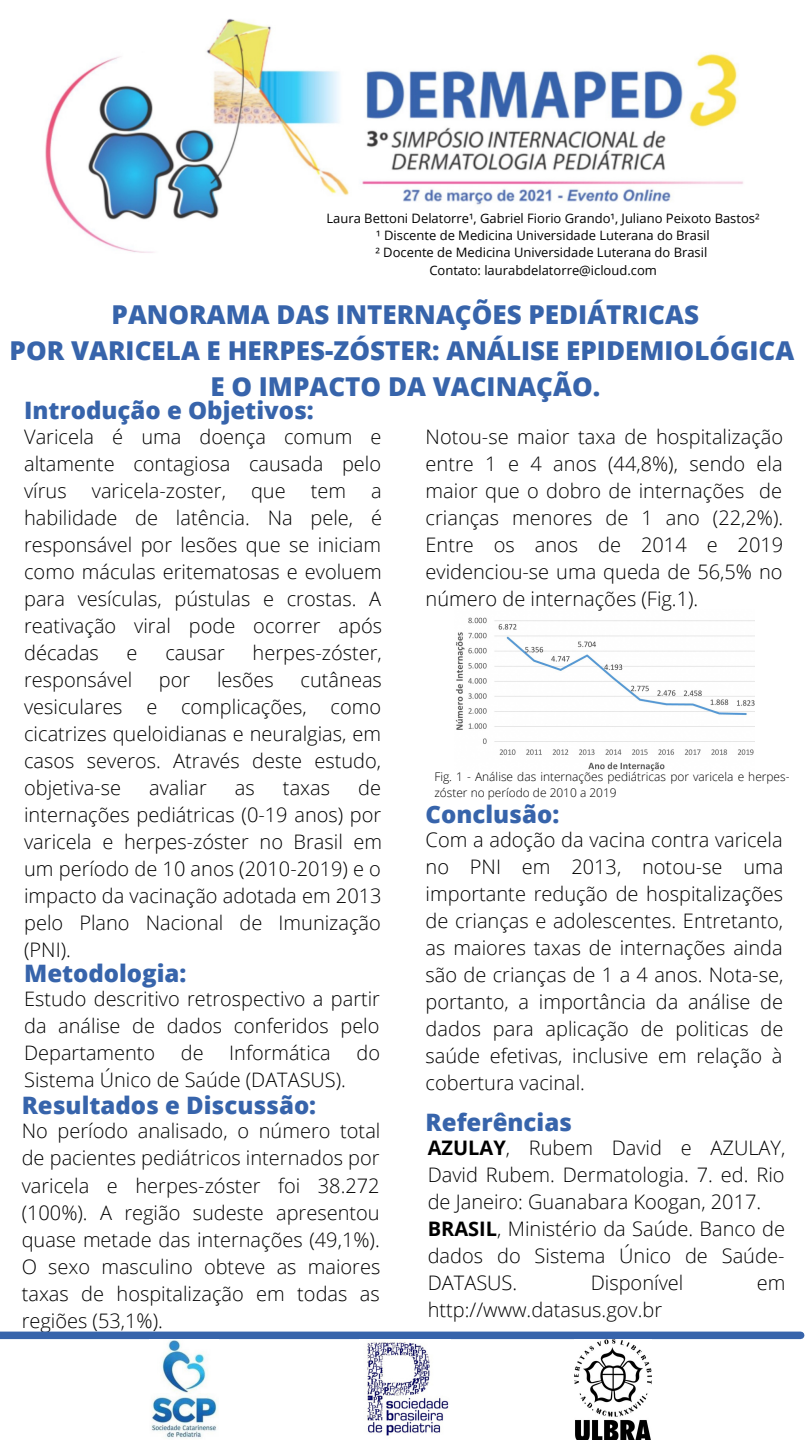
<style>
.page{position:relative;width:810px;height:1440px;background:#fff}
.page>*{position:absolute;margin:0;border:0;box-sizing:border-box;transform-origin:0 0}
.t1{font:800 26px "Open Sans";color:#3764ab}
.t2{font:800 24px "Open Sans";color:#3764ab}
.t3{font:300 20px/27px "Open Sans";color:#000;text-align:justify}
.t4{font:13px "Open Sans";color:#000}
.t5{font:300 12px/16px "Open Sans";color:#000}
.s1{font-weight:700}
</style>
<div class="page">
<img style="left:45px;top:19px;width:698px;height:234px">
<div style="left:0;top:1332px;width:801px;height:7px;background:#3764ab"></div>
<img style="left:367px;top:1342px;width:82px;height:94px">
<img style="left:151px;top:1339px;width:67px;height:99px">
<img style="left:574px;top:1339px;width:77px;height:101px">
<img style="left:455px;top:617px;width:299px;height:153px">
<p class="t4" style="left:327px;top:209px;width:435px">Laura Bettoni Delatorre¹, Gabriel Fiorio Grando¹, Juliano Peixoto Bastos²</p>
<p class="t4" style="left:376px;top:226px;width:335px">¹ Discente de Medicina Universidade Luterana do Brasil</p>
<p class="t4" style="left:375px;top:243px;width:333px">² Docente de Medicina Universidade Luterana do Brasil</p>
<p class="t4" style="left:429px;top:261px;width:229px">Contato: laurabdelatorre@icloud.com</p>
<p class="t1" style="left:112px;top:296px;width:589px">PANORAMA DAS INTERNAÇÕES PEDIÁTRICAS</p>
<p class="t1" style="left:10px;top:332px;width:786px">POR VARICELA E HERPES-ZÓSTER: ANÁLISE EPIDEMIOLÓGICA</p>
<p class="t1" style="left:210px;top:368px;width:391px">E O IMPACTO DA VACINAÇÃO.</p>
<p class="t2" style="left:24px;top:394px;width:291px">Introdução e Objetivos:</p>
<p class="t3" style="left:24px;top:423px;width:359px">Varicela é uma doença comum e altamente contagiosa causada pelo vírus</p>
<p class="t3" style="left:92px;top:477px;width:136px">varicela-zoster,</p>
<p class="t3" style="left:251px;top:477px;width:36px">que</p>
<p class="t3" style="left:311px;top:477px;width:37px">tem</p>
<p class="t3" style="left:24px;top:477px;width:359px;text-indent:347px">a habilidade de latência. Na pele, é responsável por lesões que se iniciam como máculas eritematosas e evoluem para vesículas, pústulas e crostas. A reativação viral pode ocorrer após décadas</p>
<p class="t3" style="left:127px;top:639px;width:12px">e</p>
<p class="t3" style="left:165px;top:639px;width:61px">causar</p>
<p class="t3" style="left:253px;top:639px;width:131px">herpes-zóster,</p>
<p class="t3" style="left:24px;top:666px;width:110px">responsável</p>
<p class="t3" style="left:159px;top:666px;width:33px">por</p>
<p class="t3" style="left:217px;top:666px;width:58px">lesões</p>
<p class="t3" style="left:24px;top:666px;width:359px;text-indent:276px">cutâneas vesiculares e complicações, como cicatrizes queloidianas e neuralgias, em casos severos. Através deste estudo, objetiva-se</p>
<p class="t3" style="left:24px;top:774px;width:360px;text-indent:334px">de internações pediátricas (0-19 anos) por varicela e herpes-zóster no Brasil em um período de 10 anos (2010-2019) e o impacto da vacinação adotada em 2013 pelo Plano Nacional de Imunização (PNI).</p>
<p class="t2" style="left:24px;top:957px;width:164px">Metodologia:</p>
<p class="t3" style="left:24px;top:985px;width:357px">Estudo descritivo retrospectivo a partir da análise de dados conferidos pelo Departamento</p>
<p class="t3" style="left:149px;top:774px;width:59px">avaliar</p>
<p class="t3" style="left:235px;top:774px;width:21px">as</p>
<p class="t3" style="left:283px;top:774px;width:49px">taxas</p>
<p class="t3" style="left:181px;top:1039px;width:24px">de</p>
<p class="t3" style="left:229px;top:1039px;width:103px">Informática</p>
<p class="t3" style="left:356px;top:1039px;width:25px">do</p>
<p class="t3" style="left:24px;top:1066px;width:323px">Sistema Único de Saúde (DATASUS).</p>
<p class="t2" style="left:22px;top:1089px;width:296px">Resultados e Discussão:</p>
<p class="t3" style="left:22px;top:1117px;width:360px">No período analisado, o número total de pacientes pediátricos internados por varicela e herpes-zóster foi 38.272 (100%). A região sudeste apresentou quase metade das internações (49,1%).<br>O sexo masculino obteve as maiores taxas de hospitalização em todas as regiões (53,1%).</p>
<p class="t3" style="left:426px;top:422px;width:359px">Notou-se maior taxa de hospitalização entre 1 e 4 anos (44,8%), sendo ela maior que o dobro de internações de crianças menores de 1 ano (22,2%).<br>Entre os anos de 2014 e 2019 evidenciou-se uma queda de 56,5% no número de internações (Fig.1).</p>
<p class="t5" style="left:434px;top:768px;width:357px">Fig. 1 - Análise das internações pediátricas por varicela e herpes&shy;zóster no período de 2010 a 2019</p>
<p class="t2" style="left:426px;top:797px;width:135px">Conclusão:</p>
<p class="t3" style="left:426px;top:826px;width:359px">Com a adoção da vacina contra varicela no PNI em 2013, notou-se uma importante redução de hospitalizações de crianças e adolescentes. Entretanto, as maiores taxas de internações ainda são de crianças de 1 a 4 anos. Nota-se, portanto, a importância da análise de dados para aplicação de politicas de saúde efetivas, inclusive em relação à cobertura vacinal.</p>
<p class="t2" style="left:426px;top:1105px;width:148px">Referências</p>
<p class="t3" style="left:428px;top:1134px;width:359px"><span class="s1">AZULAY</span>, Rubem David e AZULAY, David Rubem. Dermatologia. 7. ed. Rio de Janeiro: Guanabara Koogan, 2017.</p>
<p class="t3" style="left:428px;top:1215px;width:359px"><span class="s1">BRASIL</span>, Ministério da Saúde. Banco de dados do Sistema Único de Saúde-DATASUS.</p>
<p class="t3" style="left:591px;top:1269px;width:94px">Disponível</p>
<p class="t3" style="left:757px;top:1269px;width:30px">em</p>
<p class="t3" style="left:428px;top:1296px;width:236px">http://www.datasus.gov.br</p>
</div>
